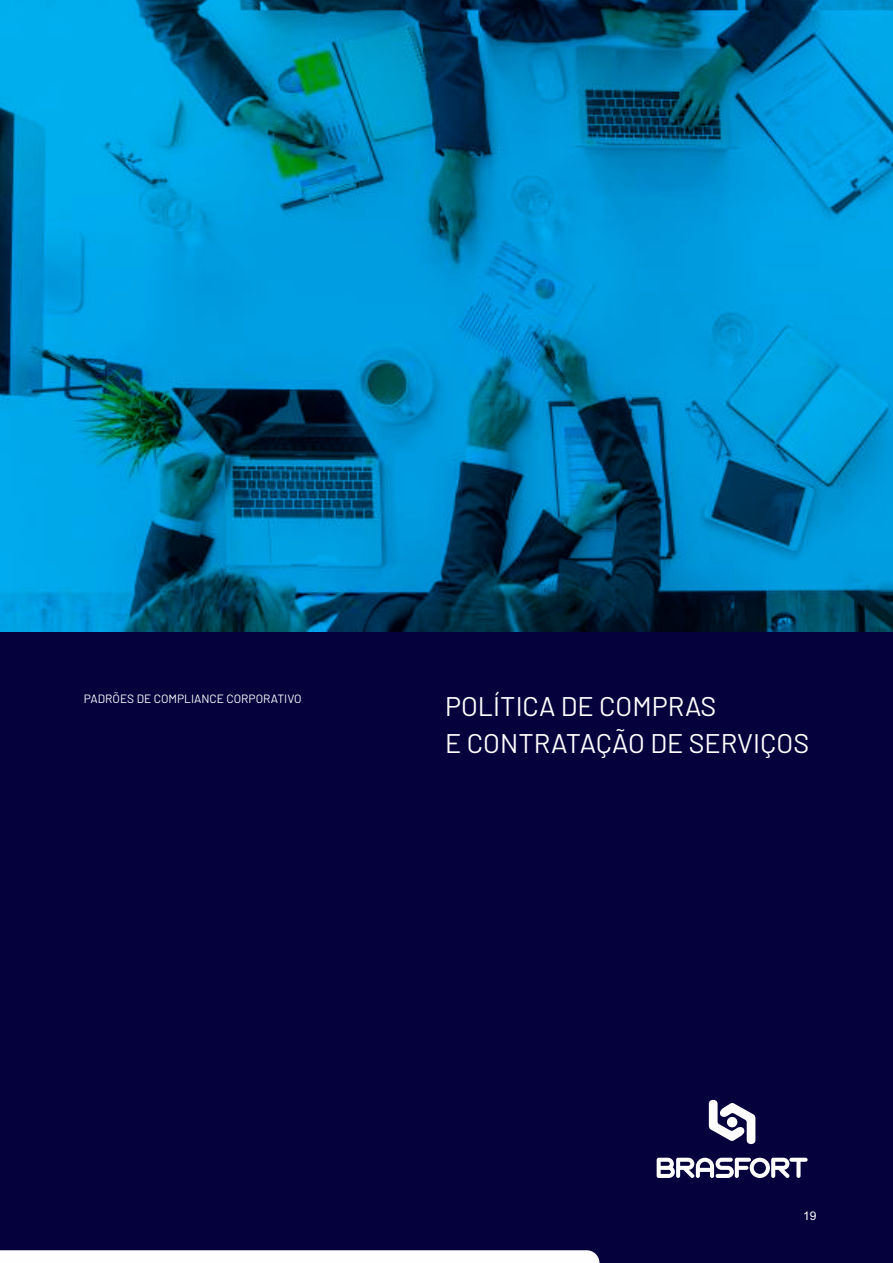
<style>
.page{position:relative;width:893px;height:1263px;background:#fff}
.page>*{position:absolute;margin:0;border:0;box-sizing:border-box;transform-origin:0 0}
.t1{font:27px/36.8px "Barlow";color:#fefefe}
.t2{font:12px "Barlow";color:#fefefe}
.t3{font:12px "Arial";color:#fefefe}
</style>
<div class="page">
<div style="left:0;top:631px;width:893px;height:632px;background:#05013d"></div>
<img style="left:0;top:0;width:893px;height:631px">
<svg style="left:0;top:1250px;width:599px;height:13px;background:#f8f7f9"></svg>
<svg style="left:709px;top:1099px;width:46px;height:46px"></svg>
<div style="left:727px;top:1117px;width:10px;height:10px;background:#fefefe;border-radius:50%"></div>
<svg style="left:657px;top:1158px;width:151px;height:20px"></svg>
<p class="t2" style="left:84px;top:691px;width:219px">PADRÕES DE COMPLIANCE CORPORATIVO</p>
<p class="t1" style="left:445px;top:687px;width:365px">POLÍTICA DE COMPRAS<br>E CONTRATAÇÃO DE SERVIÇOS</p>
<p class="t3" style="left:803px;top:1212px;width:15px">19</p>
</div>
